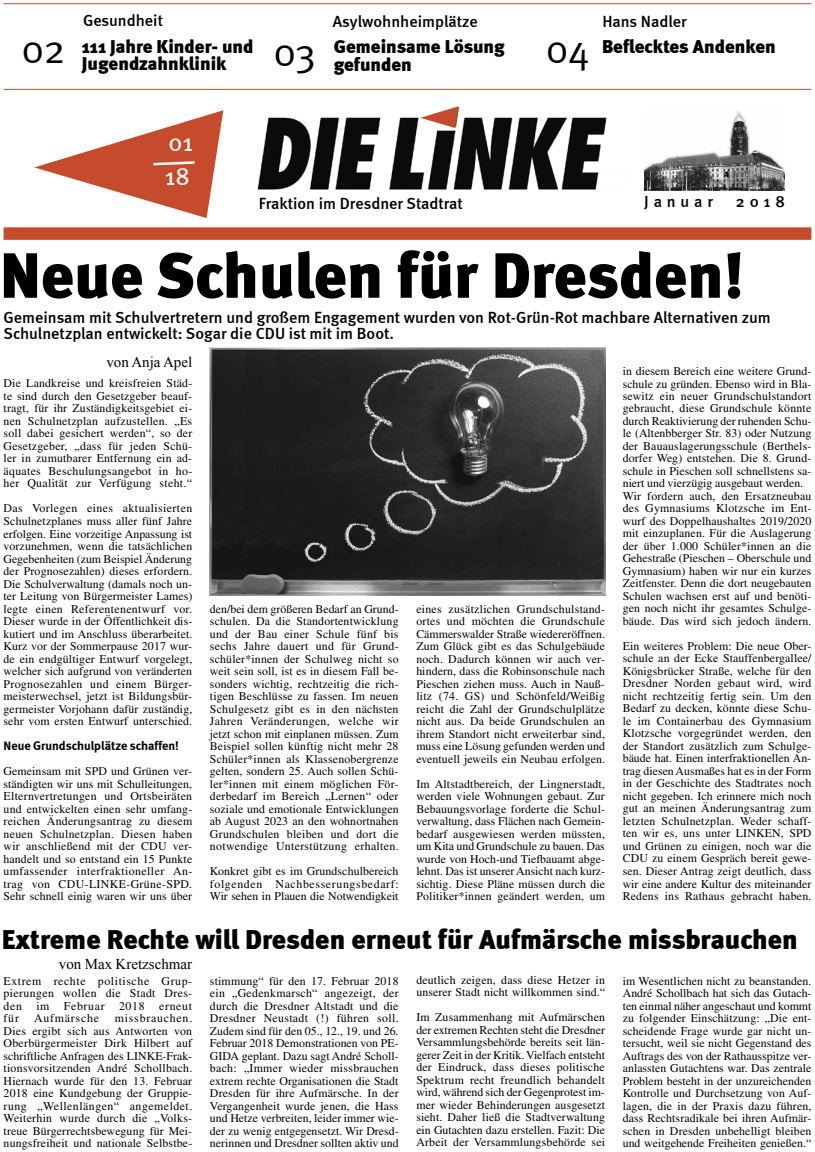
<style>
.page{position:relative;width:815px;height:1152px;background:#fff}
.page>*{position:absolute;margin:0;border:0;box-sizing:border-box;transform-origin:0 0}
.t1{font:900 63.75px "Meta";color:#000}
.t2{font:900 27.5px "Meta";color:#000}
.t3{font:25px/34px "Meta Book Caps";color:#fff}
.t4{font:900 18.75px/18.8px "Meta";color:#000}
.t5{font:500 16.25px/16.2px "Meta";color:#000}
.t6{font:15px "Times New Roman";color:#000}
.t7{font:700 12.5px "Meta";color:#000}
.t8{font:11.88px/12.5px "Times";letter-spacing:.01em;color:#000;text-align:justify}
.t9{font:11.88px "Times";letter-spacing:.065em;color:#000}
.s1{font-family:"Meta Normal Caps";font-weight:400;font-size:40px}
</style>
<div class="page">
<div style="left:4px;top:227px;width:807px;height:13px;background:#c64a2c"></div>
<img style="left:257px;top:107px;width:393px;height:84px">
<hr style="left:4px;top:4px;width:807px;height:1px;background:#c64a2c">
<hr style="left:4px;top:89px;width:807px;height:1px;background:#c64a2c">
<svg style="left:34px;top:110px;width:189px;height:108px"></svg>
<img style="left:644px;top:109px;width:141px;height:81px">
<svg style="left:420px;top:106px;width:39px;height:22px"></svg>
<img style="left:210px;top:348px;width:395px;height:248px">
<h3 class="t5" style="left:83px;top:12px;width:82px">Gesundheit</h3>
<h3 class="t5" style="left:333px;top:13px;width:146px">Asylwohnheimplätze</h3>
<h3 class="t5" style="left:602px;top:13px;width:86px">Hans Nadler</h3>
<h3 class="t4" style="left:21px;top:37px;width:296px;line-height:17.5px;text-align:center">111 Jahre Kinder- und<br><sup>02</sup> Jugendzahnklinik <sup>03</sup></h3>
<h3 class="t4" style="left:334px;top:37px;width:172px">Gemeinsame Lösung gefunden</h3>
<h3 class="t4" style="left:546px;top:37px;width:232px"><span class="s1">04</span> Beflecktes Andenken</h3>
<h3 class="t3" style="left:165px;top:125px;width:30px">01<br>18</h3>
<h3 class="t5" style="left:259px;top:195px;width:206px">Fraktion im Dresdner Stadtrat</h3>
<h3 class="t5" style="left:644px;top:193px;width:70px">Januar</h3>
<h3 class="t5" style="left:736px;top:193px;width:51px">2018</h3>
<h1 class="t1" style="left:0;top:237px;width:746px">Neue Schulen für Dresden!</h1>
<h3 class="t5" style="left:4px;top:309px;width:769px">Gemeinsam mit Schulvertretern und großem Engagement wurden von Rot-Grün-Rot machbare Alternativen zum<br>Schulnetzplan entwickelt: Sogar die CDU ist mit im Boot.</h3>
<p class="t6" style="left:106px;top:352px;width:87px">von Anja Apel</p>
<p class="t8" style="left:4px;top:377px;width:190px">Die Landkreise und kreisfreien Städ&shy;te sind durch den Gesetzgeber beauf&shy;tragt, für ihr Zuständigkeitsgebiet ei&shy;nen Schulnetzplan aufzustellen. „Es soll dabei gesichert werden“, so der Gesetzgeber, „dass für jeden Schü&shy;ler in zumutbarer Entfernung ein ad&shy;äquates Beschulungsangebot in ho&shy;her Qualität zur Verfügung steht.“</p>
<p class="t8" style="left:4px;top:502px;width:190px">Das Vorlegen eines aktualisierten Schulnetzplanes muss aller fünf Jahre erfolgen. Eine vorzeitige Anpassung ist vorzunehmen, wenn die tatsächlichen Gegebenheiten (zum Beispiel Änderung der Prognosezahlen) dieses erfordern.<br>Die Schulverwaltung (damals noch un&shy;ter Leitung von Bürgermeister Lames) legte einen Referentenentwurf vor.<br>Dieser wurde in der Öffentlichkeit dis&shy;kutiert und im Anschluss überarbeitet.<br>Kurz vor der Sommerpause 2017 wur&shy;de ein endgültiger Entwurf vorgelegt, welcher sich aufgrund von veränderten Prognosezahlen und einem Bürger&shy;meisterwechsel, jetzt ist Bildungsbür&shy;germeister Vorjohann dafür zuständig, sehr vom ersten Entwurf unterschied.</p>
<p class="t7" style="left:4px;top:738px;width:177px">Neue Grundschulplätze schaffen!</p>
<p class="t8" style="left:4px;top:764px;width:190px">Gemeinsam mit SPD und Grünen ver&shy;ständigten wir uns mit Schulleitungen, Elternvertretungen und Ortsbeiräten und entwickelten einen sehr umfang&shy;reichen Änderungsantrag zu diesem neuen Schulnetzplan. Diesen haben wir anschließend mit der CDU ver&shy;handelt und so entstand ein 15 Punkte umfassender interfraktioneller An&shy;trag von CDU-LINKE-Grüne-SPD.<br>Sehr schnell einig waren wir uns über</p>
<p class="t8" style="left:210px;top:602px;width:190px">den/bei dem größeren Bedarf an Grund&shy;schulen. Da die Standortentwicklung und der Bau einer Schule fünf bis sechs Jahre dauert und für Grund&shy;schüler*innen der Schulweg nicht so weit sein soll, ist es in diesem Fall be&shy;sonders wichtig, rechtzeitig die rich&shy;tigen Beschlüsse zu fassen. Im neuen Schulgesetz gibt es in den nächsten Jahren Veränderungen, welche wir jetzt schon mit einplanen müssen. Zum Beispiel sollen künftig nicht mehr 28<br>Schüler*innen als Klassenobergrenze gelten, sondern 25. Auch sollen Schü&shy;ler*innen mit einem möglichen För&shy;derbedarf im Bereich „Lernen“ oder soziale und emotionale Entwicklungen ab August 2023 an den wohnortnahen Grundschulen bleiben und dort die notwendige Unterstützung erhalten.</p>
<p class="t8" style="left:210px;top:865px;width:190px">Konkret gibt es im Grundschulbereich folgenden Nachbesserungsbedarf:<br>Wir sehen in Plauen die Notwendigkeit</p>
<p class="t8" style="left:416px;top:602px;width:190px">eines zusätzlichen Grundschulstand&shy;ortes und möchten die Grundschule Cämmerswalder Straße wiedereröffnen.<br>Zum Glück gibt es das Schulgebäude noch. Dadurch können wir auch ver&shy;hindern, dass die Robinsonschule nach Pieschen ziehen muss. Auch in Nauß&shy;litz (74. GS) und Schönfeld/Weißig reicht die Zahl der Grundschulplätze nicht aus. Da beide Grundschulen an ihrem Standort nicht erweiterbar sind, muss eine Lösung gefunden werden und eventuell jeweils ein Neubau erfolgen.</p>
<p class="t8" style="left:416px;top:777px;width:190px">Im Altstadtbereich, der Lingnerstadt, werden viele Wohnungen gebaut. Zur Bebauungsvorlage forderte die Schul&shy;verwaltung, dass Flächen nach Gemein&shy;bedarf ausgewiesen werden müssten, um Kita und Grundschule zu bauen. Das wurde von Hoch-und Tiefbauamt abge&shy;lehnt. Das ist unserer Ansicht nach kurz&shy;sichtig. Diese Pläne müssen durch die Politiker*innen geändert werden, um</p>
<p class="t8" style="left:623px;top:365px;width:190px;text-align:left">in diesem Bereich eine weitere Grund&shy;schule zu gründen. Ebenso wird in Bla&shy;sewitz ein neuer Grundschulstandort gebraucht, diese Grundschule könnte durch Reaktivierung der ruhenden Schu&shy;le (Altenbberger Str. 83) oder Nutzung der Bauauslagerungsschule (Berthels&shy;dorfer Weg) entstehen. Die 8. Grund&shy;schule in Pieschen soll schnellstens sa&shy;niert und vierzügig ausgebaut werden.<br>Wir fordern auch, den Ersatzneubau des Gymnasiums Klotzsche im Ent&shy;wurf des Doppelhaushaltes 2019/2020 mit einzuplanen. Für die Auslagerung der über 1.000 Schüler*innen an die Gehestraße (Pieschen – Oberschule und Gymnasium) haben wir nur ein kurzes Zeitfenster. Denn die dort neugebauten Schulen wachsen erst auf und benöti&shy;gen noch nicht ihr gesamtes Schulge&shy;bäude. Das wird sich jedoch ändern.</p>
<p class="t8" style="left:623px;top:639px;width:190px">Ein weiteres Problem: Die neue Ober&shy;schule an der Ecke Stauffenbergallee/ Königsbrücker Straße, welche für den Dresdner Norden gebaut wird, wird nicht rechtzeitig fertig sein. Um den Bedarf zu decken, könnte diese Schu&shy;le im Containerbau des Gymnasium Klotzsche vorgegründet werden, den der Standort zusätzlich zum Schulge&shy;bäude hat. Einen interfraktionellen An&shy;trag diesen Ausmaßes hat es in der Form in der Geschichte des Stadtrates noch nicht gegeben. Ich erinnere mich noch gut an meinen Änderungsantrag zum letzten Schulnetzplan. Weder schaff&shy;ten wir es, uns unter LINKEN, SPD und Grünen zu einigen, noch war die CDU zu einem Gespräch bereit gewe&shy;sen. Dieser Antrag zeigt deutlich, dass wir eine andere Kultur des miteinander Redens ins Rathaus gebracht haben.</p>
<h2 class="t2" style="left:2px;top:922px;width:798px">Extreme Rechte will Dresden erneut für Aufmärsche missbrauchen</h2>
<p class="t8" style="left:416px;top:973px;width:190px">deutlich zeigen, dass diese Hetzer in unserer Stadt nicht willkommen sind.“</p>
<p class="t8" style="left:416px;top:1010px;width:190px">Im Zusammenhang mit Aufmärschen der extremen Rechten steht die Dresdner Versammlungsbehörde bereits seit län&shy;gerer Zeit in der Kritik. Vielfach entsteht der Eindruck, dass dieses politische Spektrum recht freundlich behandelt wird, während sich der Gegenprotest im&shy;mer wieder Behinderungen ausgesetzt sieht. Daher ließ die Stadtverwaltung ein Gutachten dazu erstellen. Fazit: Die Arbeit der Versammlungsbehörde sei</p>
<p class="t6" style="left:59px;top:953px;width:135px">von Max Kretzschmar</p>
<p class="t8" style="left:210px;top:974px;width:190px">stimmung“ für den 17. Februar 2018 ein „Gedenkmarsch“ angezeigt, der durch die Dresdner Altstadt und die Dresdner Neustadt (!) führen soll.<br>Zudem sind für den 05., 12., 19. und 26.<br>Februar 2018 Demonstrationen von PE-GIDA geplant. Dazu sagt André Scholl&shy;bach: „Immer wieder missbrauchen extrem rechte Organisationen die Stadt Dresden für ihre Aufmärsche. In der Vergangenheit wurde jenen, die Hass und Hetze verbreiten, leider immer wie&shy;der zu wenig entgegensetzt. Wir Dresd&shy;nerinnen und Dresdner sollten aktiv und</p>
<p class="t8" style="left:4px;top:974px;width:190px">Extrem rechte politische Grup&shy;pierungen wollen die Stadt Dres&shy;den im Februar 2018 erneut für</p>
<p class="t8" style="left:623px;top:974px;width:190px">im Wesentlichen nicht zu beanstanden.<br>André Schollbach hat sich das Gutach&shy;ten einmal näher angeschaut und kommt zu folgender Einschätzung: „Die ent&shy;scheidende Frage wurde gar nicht un&shy;tersucht, weil sie nicht Gegenstand des Auftrags des von der Rathausspitze ver&shy;anlassten Gutachtens war. Das zentrale Problem besteht in der unzureichenden Kontrolle und Durchsetzung von Auf&shy;lagen, die in der Praxis dazu führen, dass Rechtsradikale bei ihren Aufmär&shy;schen in Dresden unbehelligt bleiben und weitgehende Freiheiten genießen.“</p>
<p class="t8" style="left:4px;top:1012px;width:190px;text-indent:111px">missbrauchen.<br>Dies ergibt sich aus Antworten von Oberbürgermeister Dirk Hilbert auf schriftliche Anfragen des LINKE-Frak&shy;tionsvorsitzenden André Schollbach.<br>Hiernach wurde für den 13. Februar 2018 eine Kundgebung der Gruppie&shy;rung „Wellenlängen“ angemeldet.<br>Weiterhin wurde durch die „Volks&shy;treue Bürgerrechtsbewegung für Mei&shy;nungsfreiheit und nationale Selbstbe-</p>
<p class="t9" style="left:34px;top:1011px;width:66px">Aufmärsche</p>
</div>
